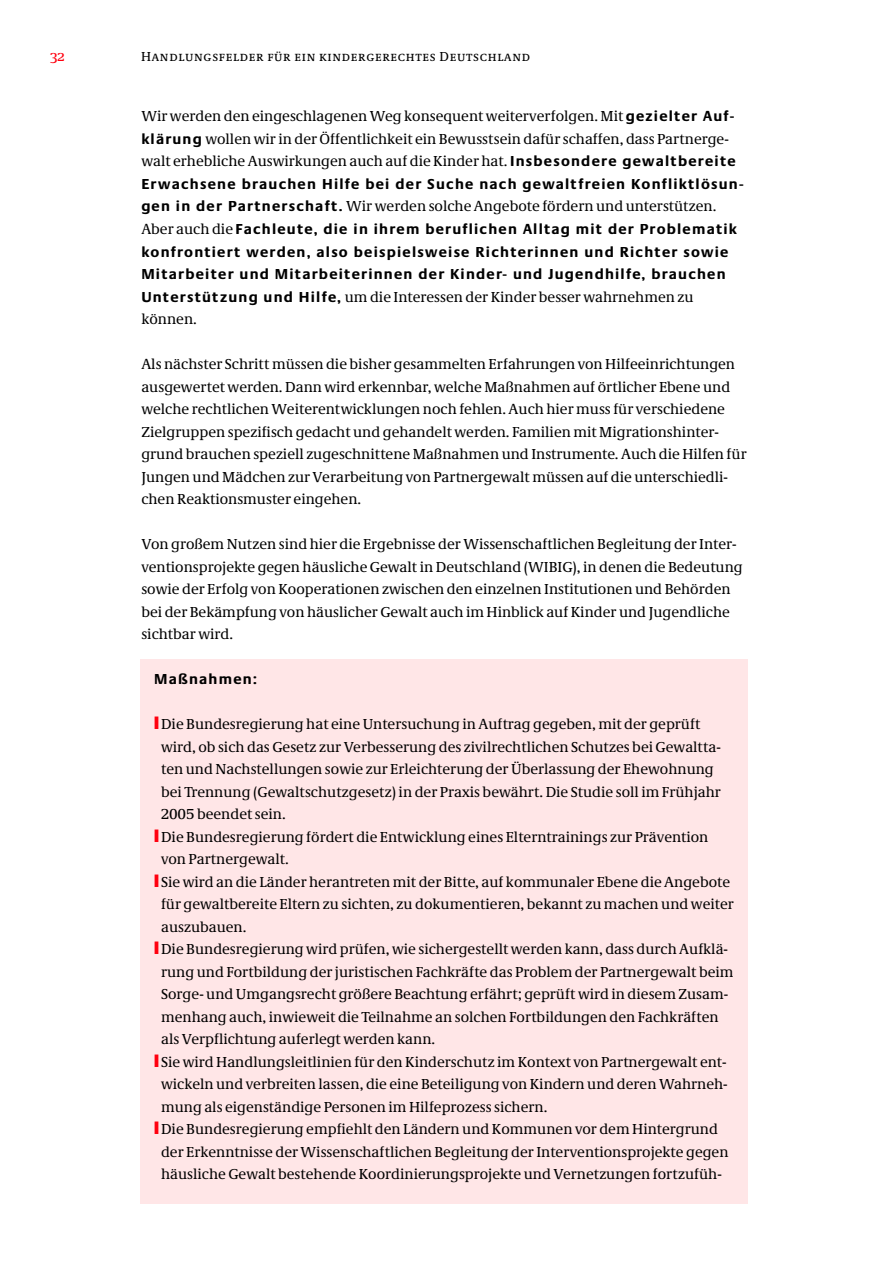
<style>
.page{position:relative;width:893px;height:1263px;background:#fff}
.page>*{position:absolute;margin:0;border:0;box-sizing:border-box;transform-origin:0 0}
.t1{font:15px/22.5px "Neue Demos";color:#000}
.t2{font:700 15px/22.5px "Neue Praxis";letter-spacing:.08em;color:#000}
.t3{font:15px "Neue Demos CESC Os F";color:#ff000f}
.t4{font:13.5px "Neue Demos SC Os F";letter-spacing:.05em;color:#000}
.s1{font-family:"Neue Praxis";font-weight:700}
.s2{font-family:"Neue Demos";font-weight:400}
.s3{color:#ff000f}
</style>
<div class="page">
<div style="left:140px;top:659px;width:608px;height:544px;background:#ffe6e7"></div>
<p class="t3" style="left:51px;top:47px;width:16px">32</p>
<p class="t4" style="left:141px;top:48px;width:390px">Handlungsfelder für ein kindergerechtes Deutschland</p>
<p class="t1" style="left:141px;top:107px;width:596px">Wir werden den eingeschlagenen Weg konsequent weiterverfolgen. Mit <span class="s1">gezielter Auf&shy;klärung</span> wollen wir in der Öffentlichkeit ein Bewusstsein dafür schaffen, dass Partnerge&shy;walt erhebliche Auswirkungen auch auf die Kinder hat. <span class="s1">Insbesondere gewaltbereite</span></p>
<p class="t2" style="left:141px;top:174px;width:604px">Erwachsene brauchen Hilfe bei der Suche nach gewaltfreien Konfliktlösun-</p>
<p class="t1" style="left:141px;top:197px;width:577px"><span class="s1">gen in der Partnerschaft.</span> Wir werden solche Angebote fördern und unterstützen.</p>
<p class="t2" style="left:141px;top:219px;width:597px"><span class="s2">Aber auch die</span> Fachleute, die in ihrem beruflichen Alltag mit der Problematik konfrontiert werden, also beispielsweise Richterinnen und Richter sowie<br>Mitarbeiter und Mitarbeiterinnen der Kinder- und Jugendhilfe, brauchen</p>
<p class="t1" style="left:141px;top:287px;width:554px"><span class="s1">Unterstützung und Hilfe,</span> um die Interessen der Kinder besser wahrnehmen zu können.</p>
<p class="t1" style="left:141px;top:354px;width:607px">Als nächster Schritt müssen die bisher gesammelten Erfahrungen von Hilfeeinrichtungen ausgewertet werden. Dann wird erkennbar, welche Maßnahmen auf örtlicher Ebene und welche rechtlichen Weiterentwicklungen noch fehlen. Auch hier muss für verschiedene Zielgruppen spezifisch gedacht und gehandelt werden. Familien mit Migrationshinter&shy;grund brauchen speziell zugeschnittene Maßnahmen und Instrumente. Auch die Hilfen für Jungen und Mädchen zur Verarbeitung von Partnergewalt müssen auf die unterschiedli&shy;chen Reaktionsmuster eingehen.</p>
<p class="t1" style="left:141px;top:534px;width:603px">Von großem Nutzen sind hier die Ergebnisse der Wissenschaftlichen Begleitung der Inter&shy;ventionsprojekte gegen häusliche Gewalt in Deutschland (WIBIG), in denen die Bedeutung sowie der Erfolg von Kooperationen zwischen den einzelnen Institutionen und Behörden bei der Bekämpfung von häuslicher Gewalt auch im Hinblick auf Kinder und Jugendliche sichtbar wird.</p>
<p class="t2" style="left:154px;top:669px;width:105px">Maßnahmen:</p>
<p class="t1" style="left:154px;top:714px;width:548px"><span class="s3">❙</span>Die Bundesregierung hat eine Untersuchung in Auftrag gegeben, mit der geprüft</p>
<p class="t1" style="left:161px;top:737px;width:561px">wird, ob sich das Gesetz zur Verbesserung des zivilrechtlichen Schutzes bei Gewaltta-</p>
<p class="t1" style="left:161px;top:759px;width:554px">ten und Nachstellungen sowie zur Erleichterung der Überlassung der Ehewohnung</p>
<p class="t1" style="left:161px;top:782px;width:561px">bei Trennung (Gewaltschutzgesetz) in der Praxis bewährt. Die Studie soll im Frühjahr</p>
<p class="t1" style="left:161px;top:804px;width:126px">2005 beendet sein.</p>
<p class="t1" style="left:154px;top:827px;width:556px"><span class="s3">❙</span>Die Bundesregierung fördert die Entwicklung eines Elterntrainings zur Prävention</p>
<p class="t1" style="left:161px;top:849px;width:129px">von Partnergewalt.</p>
<p class="t1" style="left:154px;top:872px;width:578px"><span class="s3">❙</span> Sie wird an die Länder herantreten mit der Bitte, auf kommunaler Ebene die Angebote</p>
<p class="t1" style="left:161px;top:894px;width:574px">für gewaltbereite Eltern zu sichten, zu dokumentieren, bekannt zu machen und weiter</p>
<p class="t1" style="left:161px;top:917px;width:87px">auszubauen.</p>
<p class="t1" style="left:154px;top:939px;width:575px"><span class="s3">❙</span>Die Bundesregierung wird prüfen, wie sichergestellt werden kann, dass durch Aufklä-</p>
<p class="t1" style="left:161px;top:962px;width:574px">rung und Fortbildung der juristischen Fachkräfte das Problem der Partnergewalt beim</p>
<p class="t1" style="left:161px;top:984px;width:569px">Sorge- und Umgangsrecht größere Beachtung erfährt; geprüft wird in diesem Zusam-</p>
<p class="t1" style="left:161px;top:1007px;width:559px">menhang auch, inwieweit die Teilnahme an solchen Fortbildungen den Fachkräften</p>
<p class="t1" style="left:161px;top:1029px;width:276px">als Verpflichtung auferlegt werden kann.</p>
<p class="t1" style="left:154px;top:1052px;width:574px"><span class="s3">❙</span> Sie wird Handlungsleitlinien für den Kinderschutz im Kontext von Partnergewalt ent-</p>
<p class="t1" style="left:161px;top:1074px;width:568px">wickeln und verbreiten lassen, die eine Beteiligung von Kindern und deren Wahrneh-</p>
<p class="t1" style="left:161px;top:1097px;width:388px">mung als eigenständige Personen im Hilfeprozess sichern.</p>
<p class="t1" style="left:154px;top:1119px;width:565px"><span class="s3">❙</span>Die Bundesregierung empfiehlt den Ländern und Kommunen vor dem Hintergrund</p>
<p class="t1" style="left:161px;top:1142px;width:569px">der Erkenntnisse der Wissenschaftlichen Begleitung der Interventionsprojekte gegen</p>
<p class="t1" style="left:161px;top:1164px;width:562px">häusliche Gewalt bestehende Koordinierungsprojekte und Vernetzungen fortzufüh-</p>
</div>
